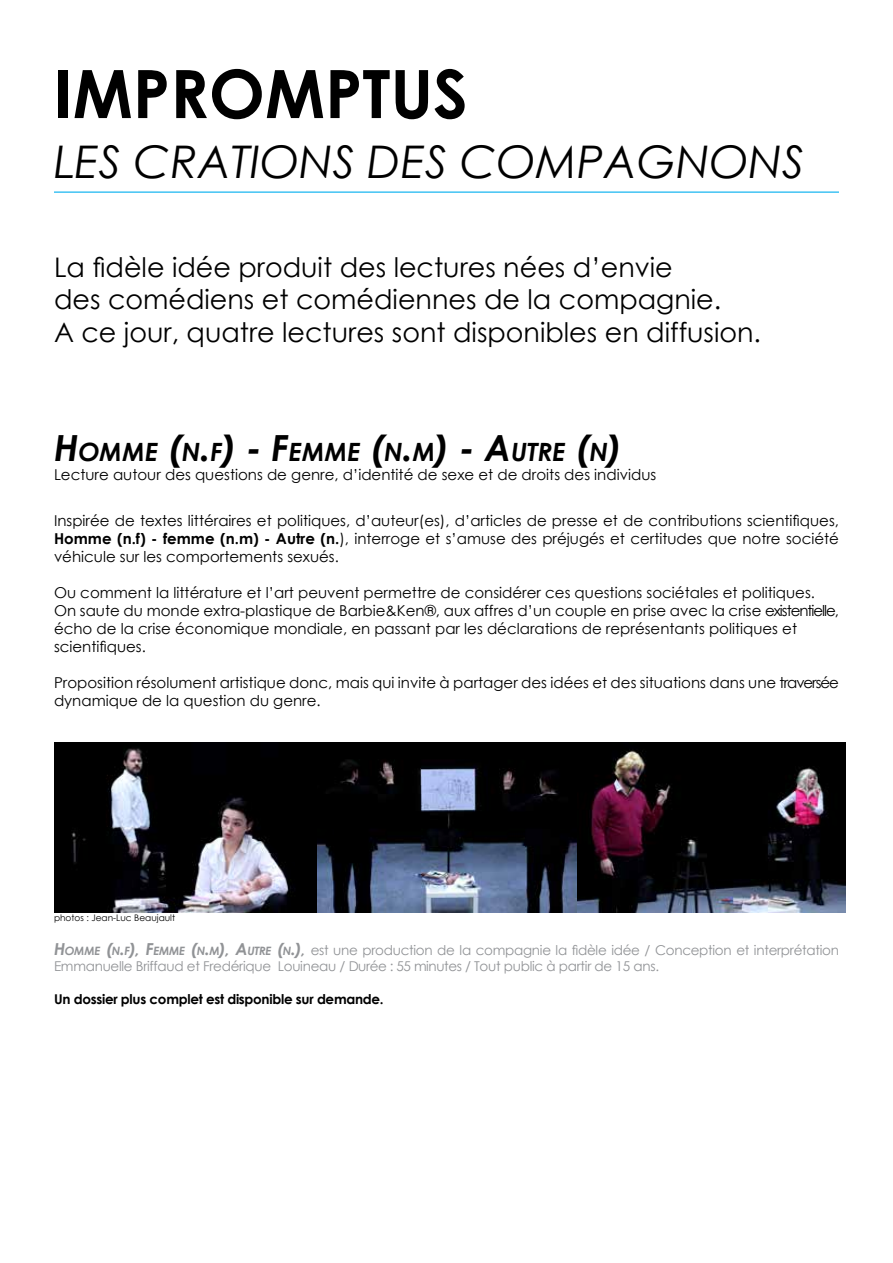
<style>
.page{position:relative;width:893px;height:1263px;background:#fff}
.page>*{position:absolute;margin:0;border:0;box-sizing:border-box;transform-origin:0 0}
.t1{font:700 66.75px "Century Gothic";color:#000}
.t2{font:italic 45px "Century Gothic";color:#000}
.t3{font:27px/32.4px "Century Gothic";color:#000}
.t4{font:italic 700 25.2px "Century Gothic";color:#000}
.t5{font:15px/18px "Century Gothic";color:#000}
.t6{font:13.5px/16.2px "Century Gothic";letter-spacing:-.02em;color:#919396}
.t7{font:700 13.5px "Century Gothic";letter-spacing:-.02em;color:#000}
.t8{font:9px "Century Gothic";color:#000}
.s1{font-size:36px}
.s2{font-weight:700}
.s3{font-weight:700;font-style:italic;font-size:16.5px}
.s4{font-weight:700;font-style:italic;font-size:11.55px}
.s5{font-weight:700;font-style:italic;font-size:15px}
</style>
<div class="page">
<img style="left:54px;top:742px;width:791px;height:170px">
<hr style="left:54px;top:192px;width:785px;height:1px;background:#00aeef">
<h1 class="t1" style="left:54px;top:43px;width:64px">IMPROMPTU</h1>
<h1 class="t1" style="left:433px;top:43px;width:36px">S</h1>
<h2 class="t2" style="left:54px;top:130px;width:752px">LES CRATIONS DES COMPAGNONS</h2>
<h3 class="t3" style="left:54px;top:250px;width:709px">La fidèle idée produit des lectures nées d’envie<br>des comédiens et comédiennes de la compagnie.<br>A ce jour, quatre lectures sont disponibles en diffusion.</h3>
<h3 class="t4" style="left:54px;top:432px;width:569px"><span class="s1">H</span>OMME <span class="s1">(</span>N<span class="s1">.</span>F<span class="s1">) - F</span>EMME <span class="s1">(</span>N<span class="s1">.</span>M<span class="s1">) - A</span>UTRE <span class="s1">(</span>N<span class="s1">)</span></h3>
<p class="t5" style="left:54px;top:466px;width:604px">Lecture autour des questions de genre, d’identité de sexe et de droits des individus</p>
<p class="t5" style="left:54px;top:511px;width:786px;text-align:justify">Inspirée de textes littéraires et politiques, d’auteur(es), d’articles de presse et de contributions scientifiques, <span class="s2">Homme (n.f) - femme (n.m) - Autre (n.</span>), interroge et s’amuse des préjugés et certitudes que notre société véhicule sur les comportements sexués.</p>
<p class="t5" style="left:54px;top:583px;width:786px">Ou comment la littérature et l’art peuvent permettre de considérer ces questions sociétales et politiques.<br>On saute du monde extra-plastique de Barbie&amp;Ken®, aux affres d’un couple en prise avec la crise existentielle, écho de la crise économique mondiale, en passant par les déclarations de représentants politiques et scientifiques.</p>
<p class="t5" style="left:54px;top:673px;width:786px">Proposition résolument artistique donc, mais qui invite à partager des idées et des situations dans une traversée dynamique de la question du genre.</p>
<p class="t8" style="left:54px;top:911px;width:123px">photos : Jean-Luc Beaujault</p>
<p class="t6" style="left:54px;top:942px;width:786px"><span class="s3">H</span><span class="s4">OMME</span> <span class="s3">(</span><span class="s4">N</span><span class="s3">.</span><span class="s4">F</span><span class="s3">), F</span><span class="s4">EMME</span> <span class="s3">(</span><span class="s4">N</span><span class="s3">.</span><span class="s4">M</span><span class="s3">), A</span><span class="s4">UTRE</span> <span class="s3">(</span><span class="s4">N</span><span class="s3">.)</span><span class="s5">,</span> est une production de la compagnie la fidèle idée / Conception et interprétation<br>Emmanuelle Briffaud et Fredérique Louineau / Durée : 55 minutes / Tout public à partir de 15 ans.</p>
<p class="t7" style="left:54px;top:988px;width:331px">Un dossier plus complet est disponible sur demande.</p>
</div>
